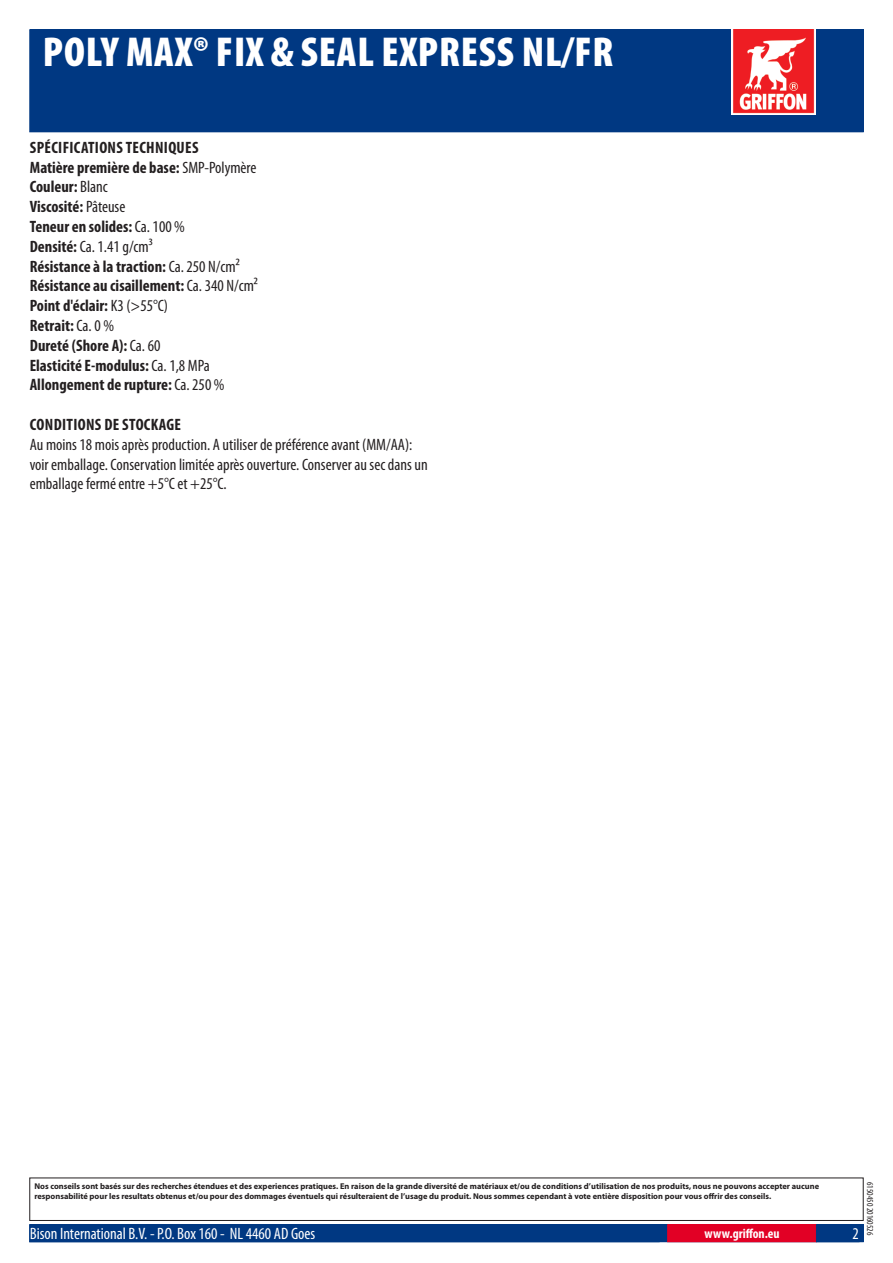
<style>
.page{position:relative;width:893px;height:1263px;background:#fff}
.page>*{position:absolute;margin:0;border:0;box-sizing:border-box;transform-origin:0 0}
.PageHeader{font:900 condensed 42px "Myriad Pro";letter-spacing:.02em;color:#fff}
.Regular{font:700 condensed 16.5px "Myriad Pro";letter-spacing:.015em;color:#231f20}
.Regular-2{font:condensed 16.5px/19.8px "Myriad Pro";color:#231f20}
.ContactData{font:condensed 16.5px "Myriad Pro";color:#fff}
.URL{font:700 condensed 13.5px "Myriad Pro";color:#fff}
.Revisie{font:condensed 9px "Myriad Pro";color:#231f20}
.Disclaimer{font:700 8.4px/10.1px "Myriad Pro";color:#231f20}
.s1{font-weight:400}
.s2{font-weight:700}
</style>
<div class="page">
<div style="left:30px;top:30px;width:833px;height:102px;background:#003882"></div>
<img style="left:731px;top:30px;width:85px;height:85px">
<div style="left:29px;top:1177px;width:835px;height:44px;border:1px solid #231f20"></div>
<div style="left:30px;top:1225px;width:833px;height:17px;background:#003882"></div>
<div style="left:29px;top:1224px;width:835px;height:18px;border:1px solid #003882"></div>
<div style="left:668px;top:1225px;width:148px;height:17px;background:#e20025"></div>
<div style="left:667px;top:1224px;width:150px;height:18px;border:1px solid #e20025"></div>
<p class="PageHeader" style="left:43px;top:25px;width:569px">POLY MAX® FIX &amp; SEAL EXPRESS NL/FR</p>
<p class="Regular" style="left:30px;top:137px;width:169px">Spécifications techniques</p>
<p class="Regular" style="left:30px;top:157px;width:228px">Matière première de base: <span class="s1">SMP-Polymère</span></p>
<p class="Regular" style="left:30px;top:176px;width:80px">Couleur: <span class="s1">Blanc</span></p>
<p class="Regular" style="left:30px;top:196px;width:97px">Viscosité: <span class="s1">Pâteuse</span></p>
<p class="Regular" style="left:30px;top:216px;width:157px">Teneur en solides: <span class="s1">Ca. 1 00 %</span></p>
<p class="Regular-2" style="left:30px;top:236px;width:124px"><span class="s2">Densité:</span> Ca. 1 .41 g/cm³</p>
<p class="Regular" style="left:30px;top:256px;width:211px">Résistance à la traction: <span class="s1">Ca. 250 N/cm²</span></p>
<p class="Regular" style="left:30px;top:275px;width:230px">Résistance au cisaillement: <span class="s1">Ca. 340 N/cm²</span></p>
<p class="Regular" style="left:30px;top:295px;width:140px">Point d'éclair: <span class="s1">K3 (&gt;55°C)</span></p>
<p class="Regular" style="left:30px;top:315px;width:86px">Retrait: <span class="s1">Ca. 0 %</span></p>
<p class="Regular" style="left:30px;top:335px;width:132px">Dureté (Shore A): <span class="s1">Ca. 60</span></p>
<p class="Regular" style="left:30px;top:355px;width:182px">Elasticité E-modulus: <span class="s1">Ca. 1 ,8 MPa</span></p>
<p class="Regular" style="left:30px;top:374px;width:196px">Allongement de rupture: <span class="s1">Ca. 250 %</span></p>
<p class="Regular" style="left:30px;top:414px;width:153px">Conditions de stockage</p>
<p class="Regular-2" style="left:30px;top:434px;width:399px">Au moins 1 8 mois après production. A utiliser de préférence avant (MM/AA): voir emballage. Conservation limitée après ouverture. Conserver au sec dans un emballage fermé entre +5°C et +25°C.</p>
<p class="Disclaimer" style="left:34px;top:1181px;width:786px">Nos conseils sont basés sur des recherches étendues et des experiences pratiques. En raison de la grande diversité de matériaux et/ou de conditions d’utilisation de nos produits, nous ne pouvons accepter aucune responsabilité pour les resultats obtenus et/ou pour des dommages éventuels qui résulteraient de l’usage du produit. Nous sommes cependant à vote entière disposition pour vous offrir des conseils.</p>
<p class="ContactData" style="left:30px;top:1224px;width:287px">Bison International B.V. - P.O. Box 1 60 - NL 4460 AD Goes</p>
<p class="URL" style="left:704px;top:1225px;width:77px">www.griffon.eu</p>
<p class="Revisie" style="left:875px;top:1182px;width:55px;rotate:90deg">61 50450 201 60526</p>
</div>
